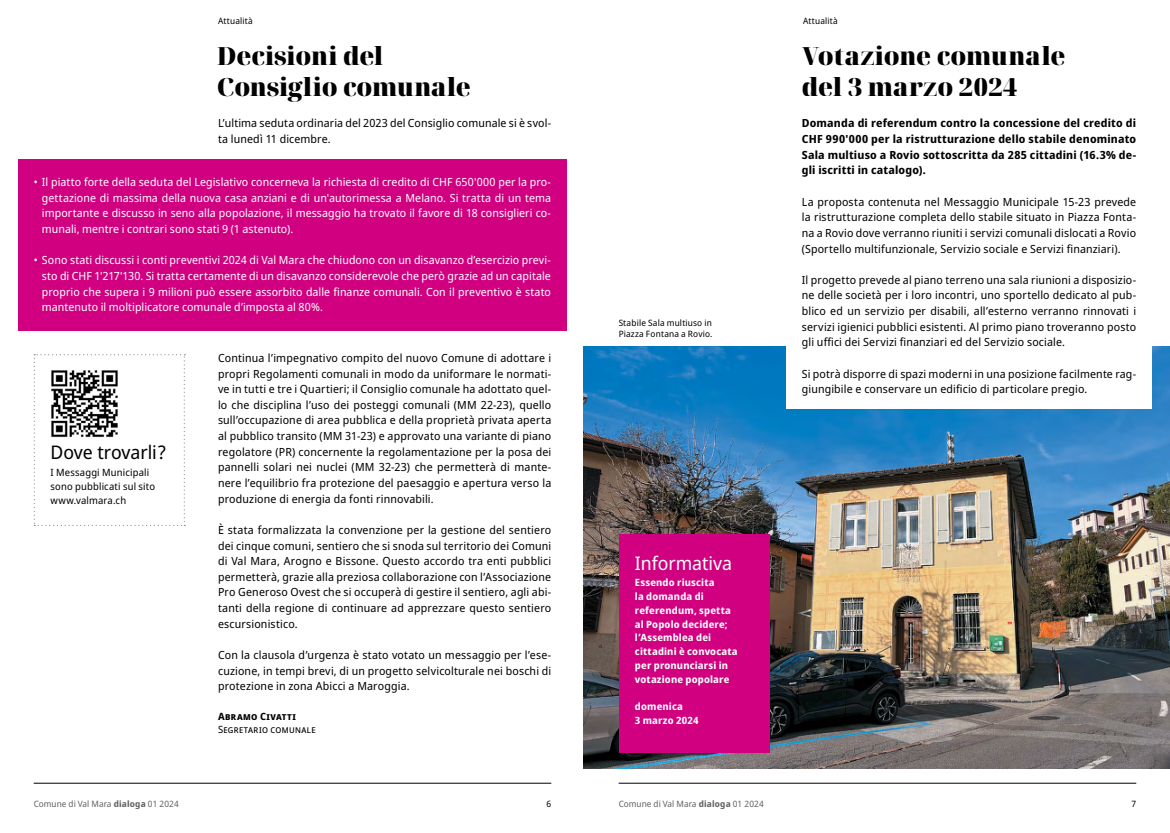
<style>
.page{position:relative;width:1170px;height:833px;background:#fff}
.page>*{position:absolute;margin:0;border:0;box-sizing:border-box;transform-origin:0 0}
.t1{font:900 25px/31.2px "Noto Serif Display";letter-spacing:-.01em;color:#000}
.t2{font:18.75px "Noto Sans Display";letter-spacing:-.005em;color:#000}
.t3{font:18.75px "Noto Sans Display";letter-spacing:-.005em;color:#fff}
.t4{font:11.25px/15.6px "Noto Sans Display";letter-spacing:.015em;color:#000;text-align:justify}
.t5{font:11.25px/15.6px "Noto Sans Display";letter-spacing:.005em;color:#fff;text-align:justify}
.t6{font:700 11.25px/15.6px "Noto Sans Display";letter-spacing:.015em;color:#000;text-align:justify}
.t7{font:700 10px/13.8px "Noto Sans Display";letter-spacing:.015em;color:#fff}
.t8{font:10px/13.8px "Noto Sans Display";letter-spacing:.015em;color:#000}
.t9{font:700 10px "Noto Sans Display";letter-spacing:.04em;color:#000}
.t10{font:8.75px/11.5px "Noto Sans Display";letter-spacing:.02em;color:#000}
.t11{font:8.75px "Noto Sans Display";color:#636466}
.s1{font-weight:700}
</style>
<div class="page">
<img style="left:583px;top:346px;width:586px;height:422px">
<hr style="left:618px;top:783px;width:518px;height:1px;background:#000">
<hr style="left:34px;top:783px;width:517px;height:1px;background:#000">
<div style="left:18px;top:159px;width:548px;height:172px;background:#d00080"></div>
<svg style="left:34px;top:354px;width:151px;height:172px"></svg>
<img style="left:51px;top:370px;width:67px;height:67px">
<div style="left:786px;top:96px;width:365px;height:313px;background:#fff"></div>
<div style="left:619px;top:534px;width:150px;height:218px;background:#d00080"></div>
<p class="t10" style="left:218px;top:15px;width:36px">Attualità</p>
<h1 class="t1" style="left:217px;top:41px;width:255px">Decisioni del<br>Consiglio comunale</h1>
<p class="t4" style="left:218px;top:116px;width:335px">L’ultima seduta ordinaria del 2023 del Consiglio comunale si è svol&shy;ta lunedì 11 dicembre.</p>
<p class="t5" style="left:42px;top:175px;width:510px;text-indent:-8px">• Il piatto forte della seduta del Legislativo concerneva la richiesta di credito di CHF 650'000 per la pro&shy;gettazione di massima della nuova casa anziani e di un'autorimessa a Melano. Si tratta di un tema importante e discusso in seno alla popolazione, il messaggio ha trovato il favore di 18 consiglieri co&shy;munali, mentre i contrari sono stati 9 (1 astenuto).</p>
<p class="t5" style="left:42px;top:253px;width:510px;text-indent:-8px">• Sono stati discussi i conti preventivi 2024 di Val Mara che chiudono con un disavanzo d’esercizio previ&shy;sto di CHF 1'217'130. Si tratta certamente di un disavanzo considerevole che però grazie ad un capitale proprio che supera i 9 milioni può essere assorbito dalle finanze comunali. Con il preventivo è stato mantenuto il moltiplicatore comunale d’imposta al 80%.</p>
<h2 class="t2" style="left:51px;top:439px;width:117px">Dove trovarli?</h2>
<p class="t8" style="left:51px;top:466px;width:106px">I Messaggi Municipali sono pubblicati sul sito www.valmara.ch</p>
<p class="t4" style="left:218px;top:350px;width:335px">Continua l’impegnativo compito del nuovo Comune di adottare i propri Regolamenti comunali in modo da uniformare le normati&shy;ve in tutti e tre i Quartieri; il Consiglio comunale ha adottato quel&shy;lo che disciplina l’uso dei posteggi comunali (MM 22-23), quello sull’occupazione di area pubblica e della proprietà privata aperta al pubblico transito (MM 31-23) e approvato una variante di piano regolatore (PR) concernente la regolamentazione per la posa dei pannelli solari nei nuclei (MM 32-23) che permetterà di mante&shy;nere l’equilibrio fra protezione del paesaggio e apertura verso la produzione di energia da fonti rinnovabili.</p>
<p class="t4" style="left:218px;top:522px;width:335px">È stata formalizzata la convenzione per la gestione del sentiero dei cinque comuni, sentiero che si snoda sul territorio dei Comuni di Val Mara, Arogno e Bissone. Questo accordo tra enti pubblici permetterà, grazie alla preziosa collaborazione con l’Associazione Pro Generoso Ovest che si occuperà di gestire il sentiero, agli abi&shy;tanti della regione di continuare ad apprezzare questo sentiero escursionistico.</p>
<p class="t4" style="left:218px;top:647px;width:335px">Con la clausola d’urgenza è stato votato un messaggio per l’ese&shy;cuzione, in tempi brevi, di un progetto selvicolturale nei boschi di protezione in zona Abicci a Maroggia.</p>
<p class="t9" style="left:218px;top:709px;width:79px">Abramo Civatti</p>
<p class="t8" style="left:218px;top:723px;width:99px">Segretario comunale</p>
<p class="t10" style="left:618px;top:317px;width:95px">Stabile Sala multiuso in<br>Piazza Fontana a Rovio.</p>
<h2 class="t3" style="left:635px;top:549px;width:99px">Informativa</h2>
<p class="t7" style="left:635px;top:576px;width:104px">Essendo riuscita<br>la domanda di referendum, spetta al Popolo decidere; l’Assemblea dei cittadini è convocata per pronunciarsi in votazione popolare</p>
<p class="t7" style="left:635px;top:700px;width:65px">domenica<br>3 marzo 2024</p>
<p class="t10" style="left:803px;top:15px;width:36px">Attualità</p>
<h1 class="t1" style="left:801px;top:41px;width:265px">Votazione comunale del 3 marzo 2024</h1>
<p class="t6" style="left:801px;top:116px;width:336px">Domanda di referendum contro la concessione del credito di CHF 990'000 per la ristrutturazione dello stabile denominato Sala multiuso a Rovio sottoscritta da 285 cittadini (16.3% de&shy;gli iscritti in catalogo).</p>
<p class="t4" style="left:801px;top:194px;width:336px">La proposta contenuta nel Messaggio Municipale 15-23 prevede la ristrutturazione completa dello stabile situato in Piazza Fonta&shy;na a Rovio dove verranno riuniti i servizi comunali dislocati a Rovio (Sportello multifunzionale, Servizio sociale e Servizi finanziari).</p>
<p class="t4" style="left:801px;top:272px;width:336px">Il progetto prevede al piano terreno una sala riunioni a disposizio&shy;ne delle società per i loro incontri, uno sportello dedicato al pub&shy;blico ed un servizio per disabili, all’esterno verranno rinnovati i servizi igienici pubblici esistenti. Al primo piano troveranno posto gli uffici dei Servizi finanziari ed del Servizio sociale.</p>
<p class="t4" style="left:801px;top:366px;width:336px">Si potrà disporre di spazi moderni in una posizione facilmente rag&shy;giungibile e conservare un edificio di particolare pregio.</p>
<p class="t11" style="left:34px;top:797px;width:146px">Comune di Val Mara <span class="s1">dialoga</span> 01 2024</p>
<p class="t10" style="left:546px;top:798px;width:6px">6</p>
<p class="t11" style="left:618px;top:797px;width:146px">Comune di Val Mara <span class="s1">dialoga</span> 01 2024</p>
<p class="t10" style="left:1131px;top:798px;width:6px">7</p>
</div>
